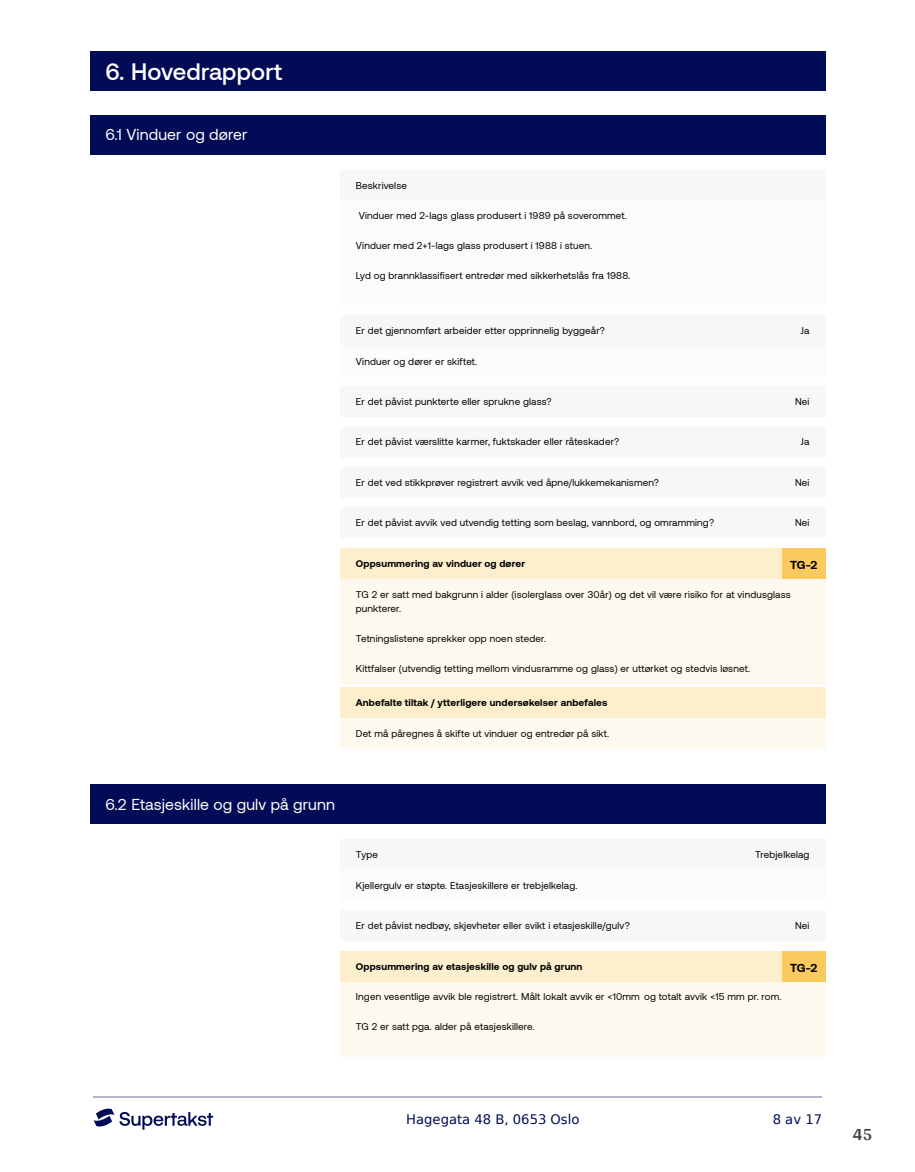
<style>
.page{position:relative;width:915px;height:1172px;background:#fff}
.page>*{position:absolute;margin:0;border:0;box-sizing:border-box;transform-origin:0 0}
.t1{font:500 23.7px "Aeonik";letter-spacing:.005em;color:#fff}
.t2{font:700 18px "Arya";color:#414749}
.t3{font:15.75px "Aeonik";letter-spacing:.01em;color:#fff}
.t4{font:13.2px "DejaVu Sans";color:#020c56}
.t5{font:700 11.85px "Aeonik";color:#000}
.t6{font:9.9px/14.9px "Aeonik";letter-spacing:.015em;color:#000}
.t7{font:700 9.9px "Aeonik";letter-spacing:.015em;color:#000}
</style>
<div class="page">
<hr style="left:93px;top:1097px;width:728px;height:1px;background:#b2b5cb">
<svg style="left:94px;top:1108px;width:119px;height:21px"></svg>
<div style="left:89px;top:52px;width:736px;height:39px;background:#020c56"></div>
<div style="left:89px;top:115px;width:736px;height:39px;background:#020c56"></div>
<div style="left:89px;top:784px;width:736px;height:39px;background:#020c56"></div>
<div style="left:340px;top:201px;width:485px;height:104px;background:#f5f7f8"></div>
<div style="left:340px;top:346px;width:485px;height:30px;background:#f5f7f8"></div>
<div style="left:340px;top:579px;width:485px;height:104px;background:#fef9ee"></div>
<div style="left:340px;top:718px;width:485px;height:30px;background:#fef9ee"></div>
<div style="left:340px;top:870px;width:485px;height:30px;background:#f5f7f8"></div>
<div style="left:340px;top:981px;width:485px;height:75px;background:#fef9ee"></div>
<div style="left:340px;top:170px;width:485px;height:31px;background:#f5f7f8"></div>
<div style="left:340px;top:315px;width:485px;height:31px;background:#f5f7f8"></div>
<div style="left:340px;top:386px;width:485px;height:31px;background:#f5f7f8"></div>
<div style="left:340px;top:427px;width:485px;height:30px;background:#f5f7f8"></div>
<div style="left:340px;top:467px;width:485px;height:31px;background:#f5f7f8"></div>
<div style="left:340px;top:508px;width:485px;height:30px;background:#f5f7f8"></div>
<div style="left:340px;top:548px;width:485px;height:31px;background:#fdeece"></div>
<div style="left:781px;top:548px;width:44px;height:31px;background:#faca5f"></div>
<div style="left:340px;top:687px;width:485px;height:31px;background:#fdeece"></div>
<div style="left:340px;top:839px;width:485px;height:31px;background:#f5f7f8"></div>
<div style="left:340px;top:910px;width:485px;height:31px;background:#f5f7f8"></div>
<div style="left:340px;top:951px;width:485px;height:30px;background:#fdeece"></div>
<div style="left:781px;top:951px;width:44px;height:30px;background:#faca5f"></div>
<h1 class="t1" style="left:105px;top:59px;width:178px">6. Hovedrapport</h1>
<h3 class="t3" style="left:105px;top:126px;width:144px">6.1 Vinduer og dører</h3>
<p class="t6" style="left:356px;top:178px;width:53px">Beskrivelse</p>
<p class="t6" style="left:358px;top:209px;width:269px">Vinduer med 2-lags glass produsert i 1989 på soverommet.</p>
<p class="t6" style="left:356px;top:238px;width:238px">Vinduer med 2+1-lags glass produsert i 1988 i stuen.</p>
<p class="t6" style="left:356px;top:268px;width:276px">Lyd og brannklassifisert entredør med sikkerhetslås fra 1988.</p>
<p class="t6" style="left:356px;top:323px;width:250px">Er det gjennomført arbeider etter opprinnelig byggeår?</p>
<p class="t6" style="left:800px;top:323px;width:10px">Ja</p>
<p class="t6" style="left:356px;top:354px;width:123px">Vinduer og dører er skiftet.</p>
<p class="t6" style="left:356px;top:394px;width:197px">Er det påvist punkterte eller sprukne glass?</p>
<p class="t6" style="left:794px;top:394px;width:16px">Nei</p>
<p class="t6" style="left:356px;top:435px;width:265px">Er det påvist værslitte karmer, fuktskader eller råteskader?</p>
<p class="t6" style="left:800px;top:435px;width:10px">Ja</p>
<p class="t6" style="left:356px;top:475px;width:304px">Er det ved stikkprøver registrert avvik ved åpne/lukkemekanismen?</p>
<p class="t6" style="left:794px;top:475px;width:16px">Nei</p>
<p class="t6" style="left:356px;top:516px;width:359px">Er det påvist avvik ved utvendig tetting som beslag, vannbord, og omramming?</p>
<p class="t6" style="left:794px;top:516px;width:16px">Nei</p>
<p class="t7" style="left:356px;top:558px;width:170px">Oppsummering av vinduer og dører</p>
<p class="t5" style="left:789px;top:558px;width:29px">TG-2</p>
<p class="t6" style="left:356px;top:587px;width:436px">TG 2 er satt med bakgrunn i alder (isolerglass over 30år) og det vil være risiko for at vindusglass punkterer.</p>
<p class="t6" style="left:356px;top:631px;width:191px">Tetningslistene sprekker opp noen steder.</p>
<p class="t6" style="left:356px;top:661px;width:395px">Kittfalser (utvendig tetting mellom vindusramme og glass) er uttørket og stedvis løsnet.</p>
<p class="t7" style="left:356px;top:697px;width:253px">Anbefalte tiltak / ytterligere undersøkelser anbefales</p>
<p class="t6" style="left:356px;top:726px;width:255px">Det må påregnes å skifte ut vinduer og entredør på sikt.</p>
<h3 class="t3" style="left:105px;top:795px;width:231px">6.2 Etasjeskille og gulv på grunn</h3>
<p class="t6" style="left:356px;top:847px;width:24px">Type</p>
<p class="t6" style="left:754px;top:847px;width:56px">Trebjelkelag</p>
<p class="t6" style="left:356px;top:878px;width:223px">Kjellergulv er støpte. Etasjeskillere er trebjelkelag.</p>
<p class="t6" style="left:356px;top:918px;width:275px">Er det påvist nedbøy, skjevheter eller svikt i etasjeskille/gulv?</p>
<p class="t6" style="left:794px;top:918px;width:16px">Nei</p>
<p class="t7" style="left:356px;top:960px;width:228px">Oppsummering av etasjeskille og gulv på grunn</p>
<p class="t5" style="left:789px;top:961px;width:29px">TG-2</p>
<p class="t6" style="left:356px;top:989px;width:427px">Ingen vesentlige avvik ble registrert. Målt lokalt avvik er &lt;10mm og totalt avvik &lt;15 mm pr. rom.</p>
<p class="t6" style="left:356px;top:1019px;width:180px">TG 2 er satt pga. alder på etasjeskillere.</p>
<h3 class="t4" style="left:406px;top:1108px;width:175px">Hagegata 48 B, 0653 Oslo</h3>
<h3 class="t4" style="left:772px;top:1108px;width:51px">8 av 17</h3>
<h2 class="t2" style="left:852px;top:1123px;width:21px">45</h2>
</div>
